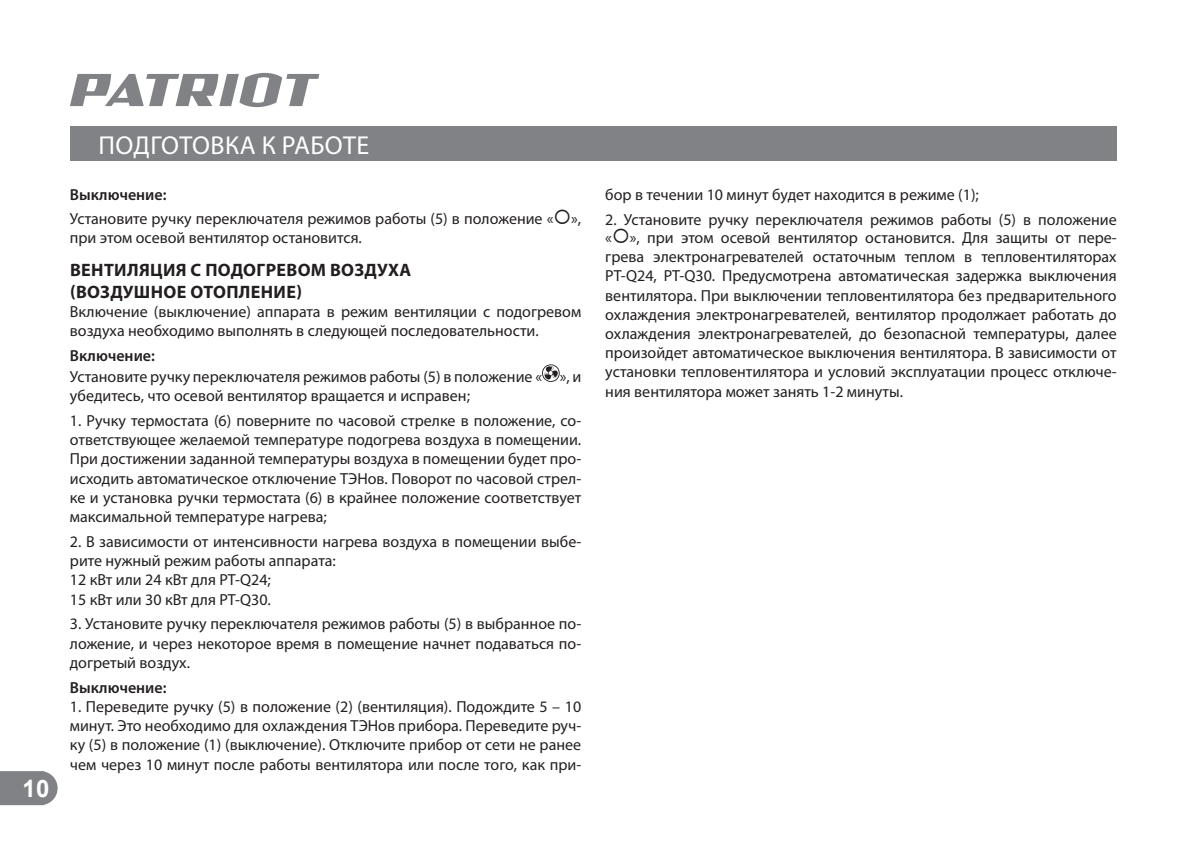
<style>
.page{position:relative;width:1191px;height:842px;background:#fff}
.page>*{position:absolute;margin:0;border:0;box-sizing:border-box;transform-origin:0 0}
.t1{font:26px "Myriad Pro";letter-spacing:.015em;color:#fff}
.t2{font:700 24px "Arial";color:#fff}
.t3{font:700 18px/21.6px "Myriad Pro";letter-spacing:.02em;color:#231f20}
.t4{font:16px/19.2px "Myriad Pro";color:#231f20}
.t5{font:600 16px "Myriad Pro";color:#231f20}
.s1{font-weight:600}
</style>
<div class="page">
<svg style="left:0;top:771px;width:58px;height:34px;background:#898b8d"></svg>
<div style="left:70px;top:127px;width:1046px;height:34px;background:#808285"></div>
<svg style="left:70px;top:73px;width:249px;height:34px"></svg>
<svg style="left:542px;top:364px;width:18px;height:18px"></svg>
<h2 class="t2" style="left:23px;top:774px;width:28px">10</h2>
<h1 class="t1" style="left:98px;top:132px;width:272px">ПОДГОТОВКА К РАБОТЕ</h1>
<p class="t4" style="left:70px;top:183px;width:513px;line-height:24px"><span class="s1">Выключение:<br></span>Установите ручку переключателя режимов работы (5) в положение «○»,</p>
<p class="t4" style="left:70px;top:229px;width:293px">при этом осевой вентилятор остановится.</p>
<p class="t3" style="left:70px;top:260px;width:343px">ВЕНТИЛЯЦИЯ С ПОДОГРЕВОМ ВОЗДУХА (ВОЗДУШНОЕ ОТОПЛЕНИЕ)</p>
<p class="t4" style="left:70px;top:303px;width:513px">Включение (выключение) аппарата в режим вентиляции с подогревом воздуха необходимо выполнять в следующей последовательности.</p>
<p class="t5" style="left:70px;top:350px;width:87px">Включение:</p>
<p class="t4" style="left:70px;top:367px;width:513px">Установите ручку переключателя режимов работы (5) в положение « », и убедитесь, что осевой вентилятор вращается и исправен;</p>
<p class="t4" style="left:70px;top:412px;width:513px;text-align:justify">1. Ручку термостата (6) поверните по часовой стрелке в положение, со&shy;ответствующее желаемой температуре подогрева воздуха в помещении.<br>При достижении заданной температуры воздуха в помещении будет про&shy;исходить автоматическое отключение ТЭНов. Поворот по часовой стрел&shy;ке и установка ручки термостата (6) в крайнее положение соответствует максимальной температуре нагрева;</p>
<p class="t4" style="left:70px;top:532px;width:513px">2. В зависимости от интенсивности нагрева воздуха в помещении выбе&shy;рите нужный режим работы аппарата:<br>12 кВт или 24 кВт для PT-Q24;<br>15 кВт или 30 кВт для PT-Q30.</p>
<p class="t4" style="left:70px;top:615px;width:513px;text-align:justify">3. Установите ручку переключателя режимов работы (5) в выбранное по&shy;ложение, и через некоторое время в помещение начнет подаваться по&shy;догретый воздух.</p>
<p class="t5" style="left:70px;top:681px;width:98px">Выключение:</p>
<p class="t4" style="left:70px;top:697px;width:513px;text-align:justify">1. Переведите ручку (5) в положение (2) (вентиляция). Подождите 5 – 10 минут. Это необходимо для охлаждения ТЭНов прибора. Переведите руч&shy;ку (5) в положение (1) (выключение). Отключите прибор от сети не ранее чем через 10 минут после работы вентилятора или после того, как при-</p>
<p class="t4" style="left:605px;top:186px;width:375px">бор в течении 10 минут будет находится в режиме (1);</p>
<p class="t4" style="left:605px;top:211px;width:513px;text-align:justify">2. Установите ручку переключателя режимов работы (5) в положение «○», при этом осевой вентилятор остановится. Для защиты от пере&shy;грева электронагревателей остаточным теплом в тепловентиляторах PT-Q24, PT-Q30. Предусмотрена автоматическая задержка выключения вентилятора. При выключении тепловентилятора без предварительного охлаждения электронагревателей, вентилятор продолжает работать до охлаждения электронагревателей, до безопасной температуры, далее произойдет автоматическое выключения вентилятора. В зависимости от установки тепловентилятора и условий эксплуатации процесс отключе&shy;ния вентилятора может занять 1-2 минуты.</p>
</div>
